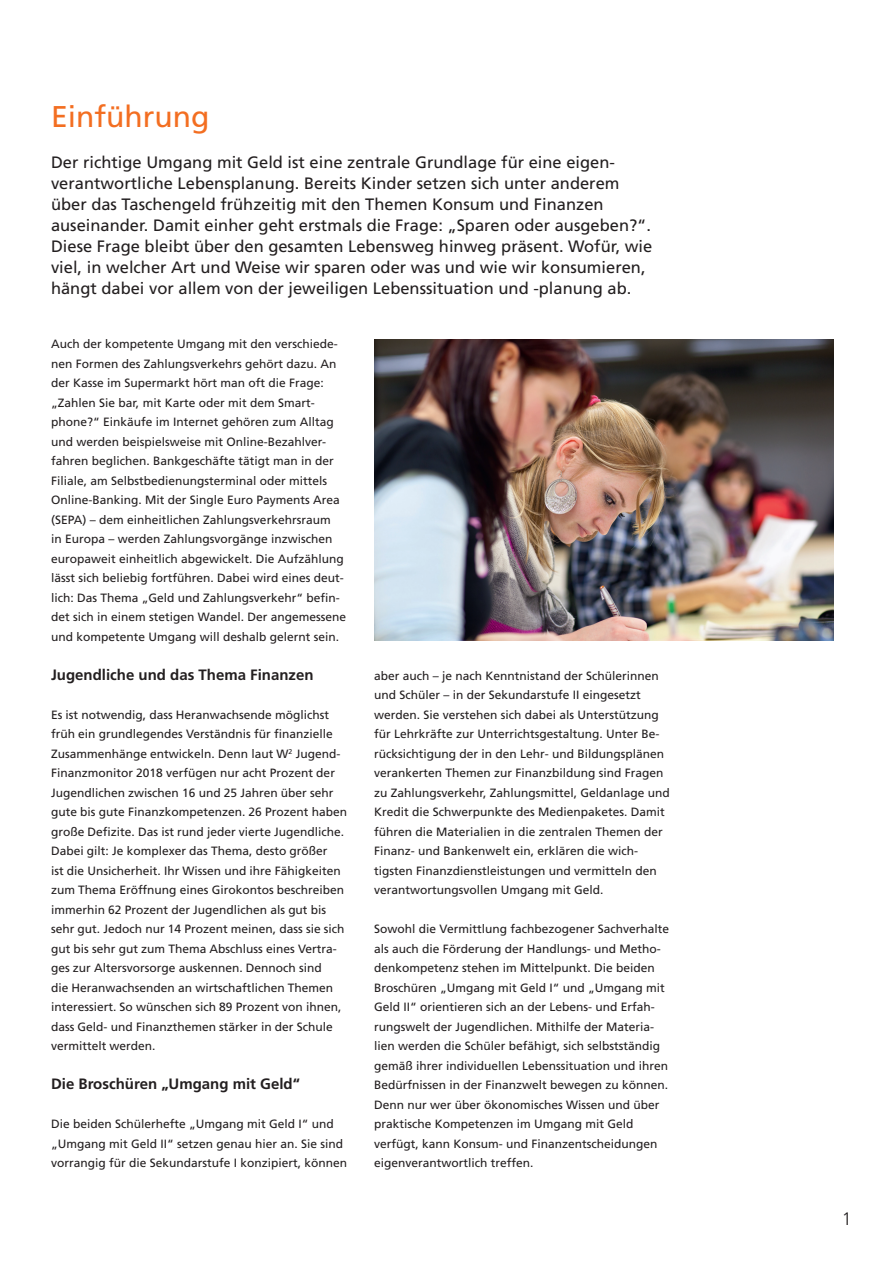
<style>
.page{position:relative;width:893px;height:1263px;background:#fff}
.page>*{position:absolute;margin:0;border:0;box-sizing:border-box;transform-origin:0 0}
.t1{font:30px "Frutiger LT Std";color:#f36e21}
.t2{font:300 18px "Frutiger LT Std";color:#231f20}
.t3{font:16.5px/21px "Frutiger LT Std";color:#231f20}
.t4{font:700 15px "Frutiger LT Std";color:#231f20}
.t5{font:12px/19.5px "Frutiger LT Std";color:#231f20}
</style>
<div class="page">
<img style="left:374px;top:339px;width:459px;height:302px">
<h1 class="t1" style="left:51px;top:99px;width:160px">Einführung</h1>
<p class="t3" style="left:51px;top:152px;width:603px">Der richtige Umgang mit Geld ist eine zentrale Grundlage für eine eigen&shy;verantwortliche Lebensplanung. Bereits Kinder setzen sich unter anderem über das Taschengeld frühzeitig mit den Themen Konsum und Finanzen auseinander. Damit einher geht erstmals die Frage: „Sparen oder ausgeben?“.<br>Diese Frage bleibt über den gesamten Lebensweg hinweg präsent. Wofür, wie viel, in welcher Art und Weise wir sparen oder was und wie wir konsumieren, hängt dabei vor allem von der jeweiligen Lebenssituation und -planung ab.</p>
<p class="t5" style="left:51px;top:334px;width:297px">Auch der kompetente Umgang mit den verschiede&shy;nen Formen des Zahlungsverkehrs gehört dazu. An der Kasse im Supermarkt hört man oft die Frage: „Zahlen Sie bar, mit Karte oder mit dem Smart&shy;phone?“ Einkäufe im Internet gehören zum Alltag und werden beispielsweise mit Online-Bezahlver&shy;fahren beglichen. Bankgeschäfte tätigt man in der Filiale, am Selbstbedienungsterminal oder mittels Online-Banking. Mit der Single Euro Payments Area (SEPA) – dem einheitlichen Zahlungsverkehrsraum<br>in Europa – werden Zahlungsvorgänge inzwischen europaweit einheitlich abgewickelt. Die Aufzählung lässt sich beliebig fortführen. Dabei wird eines deut&shy;lich: Das Thema „Geld und Zahlungsverkehr“ befin&shy;det sich in einem stetigen Wandel. Der angemessene und kompetente Umgang will deshalb gelernt sein.</p>
<p class="t4" style="left:51px;top:666px;width:264px">Jugendliche und das Thema Finanzen</p>
<p class="t5" style="left:51px;top:705px;width:297px">Es ist notwendig, dass Heranwachsende möglichst früh ein grundlegendes Verständnis für finanzielle Zusammenhänge entwickeln. Denn laut W<sup>2</sup> Jugend-Finanzmonitor 2018 verfügen nur acht Prozent der Jugendlichen zwischen 16 und 25 Jahren über sehr gute bis gute Finanzkompetenzen. 26 Prozent haben große Defizite. Das ist rund jeder vierte Jugendliche.<br>Dabei gilt: Je komplexer das Thema, desto größer<br>ist die Unsicherheit. Ihr Wissen und ihre Fähigkeiten zum Thema Eröffnung eines Girokontos beschreiben immerhin 62 Prozent der Jugendlichen als gut bis sehr gut. Jedoch nur 14 Prozent meinen, dass sie sich gut bis sehr gut zum Thema Abschluss eines Vertra&shy;ges zur Altersvorsorge auskennen. Dennoch sind<br>die Heranwachsenden an wirtschaftlichen Themen interessiert. So wünschen sich 89 Prozent von ihnen, dass Geld- und Finanzthemen stärker in der Schule vermittelt werden.</p>
<p class="t4" style="left:51px;top:1075px;width:250px">Die Broschüren „Umgang mit Geld“</p>
<p class="t5" style="left:51px;top:1114px;width:298px">Die beiden Schülerhefte „Umgang mit Geld I“ und „Umgang mit Geld II“ setzen genau hier an. Sie sind vorrangig für die Sekundarstufe I konzipiert, können</p>
<p class="t5" style="left:374px;top:666px;width:297px">aber auch – je nach Kenntnistand der Schülerinnen und Schüler – in der Sekundarstufe II eingesetzt werden. Sie verstehen sich dabei als Unterstützung für Lehrkräfte zur Unterrichtsgestaltung. Unter Be&shy;rücksichtigung der in den Lehr- und Bildungsplänen verankerten Themen zur Finanzbildung sind Fragen zu Zahlungsverkehr, Zahlungsmittel, Geldanlage und Kredit die Schwerpunkte des Medienpaketes. Damit führen die Materialien in die zentralen Themen der Finanz- und Bankenwelt ein, erklären die wich&shy;tigsten Finanzdienstleistungen und vermitteln den verantwortungsvollen Umgang mit Geld.</p>
<p class="t5" style="left:374px;top:919px;width:296px">Sowohl die Vermittlung fachbezogener Sachverhalte als auch die Förderung der Handlungs- und Metho&shy;denkompetenz stehen im Mittelpunkt. Die beiden Broschüren „Umgang mit Geld I“ und „Umgang mit Geld II“ orientieren sich an der Lebens- und Erfah&shy;rungswelt der Jugendlichen. Mithilfe der Materia&shy;lien werden die Schüler befähigt, sich selbstständig gemäß ihrer individuellen Lebenssituation und ihren Bedürfnissen in der Finanzwelt bewegen zu können.<br>Denn nur wer über ökonomisches Wissen und über praktische Kompetenzen im Umgang mit Geld verfügt, kann Konsum- und Finanzentscheidungen eigenverantwortlich treffen.</p>
<h2 class="t2" style="left:842px;top:1209px;width:12px">1</h2>
</div>
